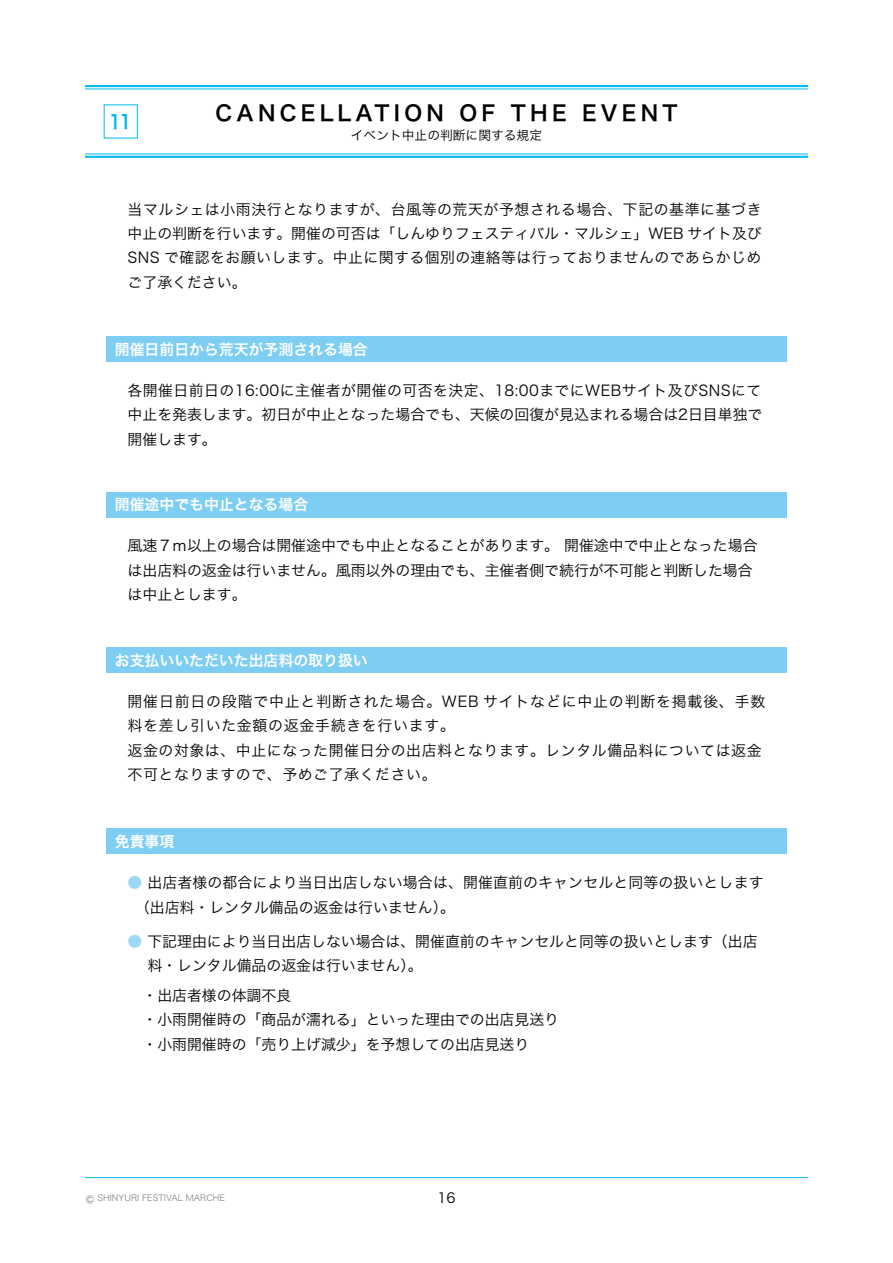
<style>
.page{position:relative;width:893px;height:1263px;background:#fff}
.page>*{position:absolute;margin:0;border:0;box-sizing:border-box;transform-origin:0 0}
.t1{font:21.3px "Hira Kaku Std W6";letter-spacing:.2em;color:#000}
.t2{font:19.2px "Hira Kaku Std W6";color:#00b9ef;scale:.9 1}
.t3{font:16.95px "Hira Kaku Std W3";color:#898989}
.t4{font:14.85px/24.5px "Hira Kaku Std W3";color:#000}
.t5{font:14.85px/24.5px "Hira Kaku Std W3";letter-spacing:.05em;color:#000}
.t6{font:14.85px "Hira Kaku Std W6";color:#fff}
.t7{font:13.8px "Hira Kaku Std W3";color:#000}
.t8{font:12.75px "Hira Kaku Std W3";color:#000}
.t9{font:8.55px "Hira Kaku Std W3";color:#898989}
.s1{color:#9fd8f7}
</style>
<div class="page">
<hr style="left:85px;top:1177px;width:723px;height:1px;background:#00b9ef">
<hr style="left:85px;top:85px;width:723px;height:2px;background:#00b9ef">
<hr style="left:85px;top:89px;width:723px;height:1px;background:#00b9ef">
<hr style="left:85px;top:154px;width:723px;height:1px;background:#00b9ef">
<hr style="left:85px;top:156px;width:723px;height:2px;background:#00b9ef">
<div style="left:106px;top:336px;width:681px;height:26px;background:#7ecef4"></div>
<div style="left:106px;top:492px;width:681px;height:25px;background:#7ecef4"></div>
<div style="left:106px;top:829px;width:681px;height:25px;background:#7ecef4"></div>
<div style="left:106px;top:647px;width:681px;height:26px;background:#7ecef4"></div>
<p class="t2" style="left:107px;top:107px;width:29px">１1</p>
<h1 class="t1" style="left:215px;top:96px;width:230px">CANCELLATION</h1>
<p class="t8" style="left:351px;top:125px;width:193px">イベント中止の判断に関する規定</p>
<h1 class="t1" style="left:459px;top:96px;width:37px">OF</h1>
<h1 class="t1" style="left:511px;top:96px;width:57px">THE</h1>
<h1 class="t1" style="left:582px;top:96px;width:97px">EVENT</h1>
<p class="t4" style="left:128px;top:197px;width:636px;text-align:justify">当マルシェは小雨決行となりますが、台風等の荒天が予想される場合、下記の基準に基づき中止の判断を行います。開催の可否は「しんゆりフェスティバル・マルシェ」WEB サイト及びSNS で確認をお願いします。中止に関する個別の連絡等は行っておりませんのであらかじめご了承ください。</p>
<p class="t6" style="left:115px;top:338px;width:254px">開催日前日から荒天が予測される場合</p>
<p class="t4" style="left:128px;top:378px;width:636px;text-align:justify">各開催日前日の16:00に主催者が開催の可否を決定、18:00までにWEBサイト及びSNSにて中止を発表します。初日が中止となった場合でも、天候の回復が見込まれる場合は2日目単独で開催します。</p>
<p class="t6" style="left:115px;top:493px;width:195px">開催途中でも中止となる場合</p>
<p class="t4" style="left:128px;top:533px;width:631px">風速７ｍ以上の場合は開催途中でも中止となることがあります。開催途中で中止となった場合は出店料の返金は行いません。風雨以外の理由でも、主催者側で続行が不可能と判断した場合は中止とします。</p>
<p class="t6" style="left:115px;top:649px;width:254px">お支払いいただいた出店料の取り扱い</p>
<p class="t5" style="left:128px;top:689px;width:639px">開催日前日の段階で中止と判断された場合。WEB サイトなどに中止の判断を掲載後、手数料を差し引いた金額の返金手続きを行います。<br>返金の対象は、中止になった開催日分の出店料となります。レンタル備品料については返金不可となりますので、予めご了承ください。</p>
<p class="t6" style="left:115px;top:830px;width:61px">免責事項</p>
<p class="t4" style="left:128px;top:870px;width:637px"><span class="s1">●</span> 出店者様の都合により当日出店しない場合は、開催直前のキャンセルと同等の扱いとします　（出店料・レンタル備品の返金は行いません。(</p>
<p class="t4" style="left:128px;top:929px;width:631px"><span class="s1">●</span> 下記理由により当日出店しない場合は、開催直前のキャンセルと同等の扱いとします（出店　料・レンタル備品の返金は行いません。(</p>
<p class="t4" style="left:128px;top:983px;width:433px">　・出店者様の体調不良<br>　・小雨開催時の「商品が濡れる」といった理由での出店見送り　・小雨開催時の「売り上げ減少」を予想しての出店見送り</p>
<p class="t9" style="left:98px;top:1192px;width:129px">SHINYURI FESTIVAL MARCHE</p>
<p class="t3" style="left:85px;top:1186px;width:11px">©</p>
<p class="t7" style="left:437px;top:1187px;width:20px">16</p>
</div>
